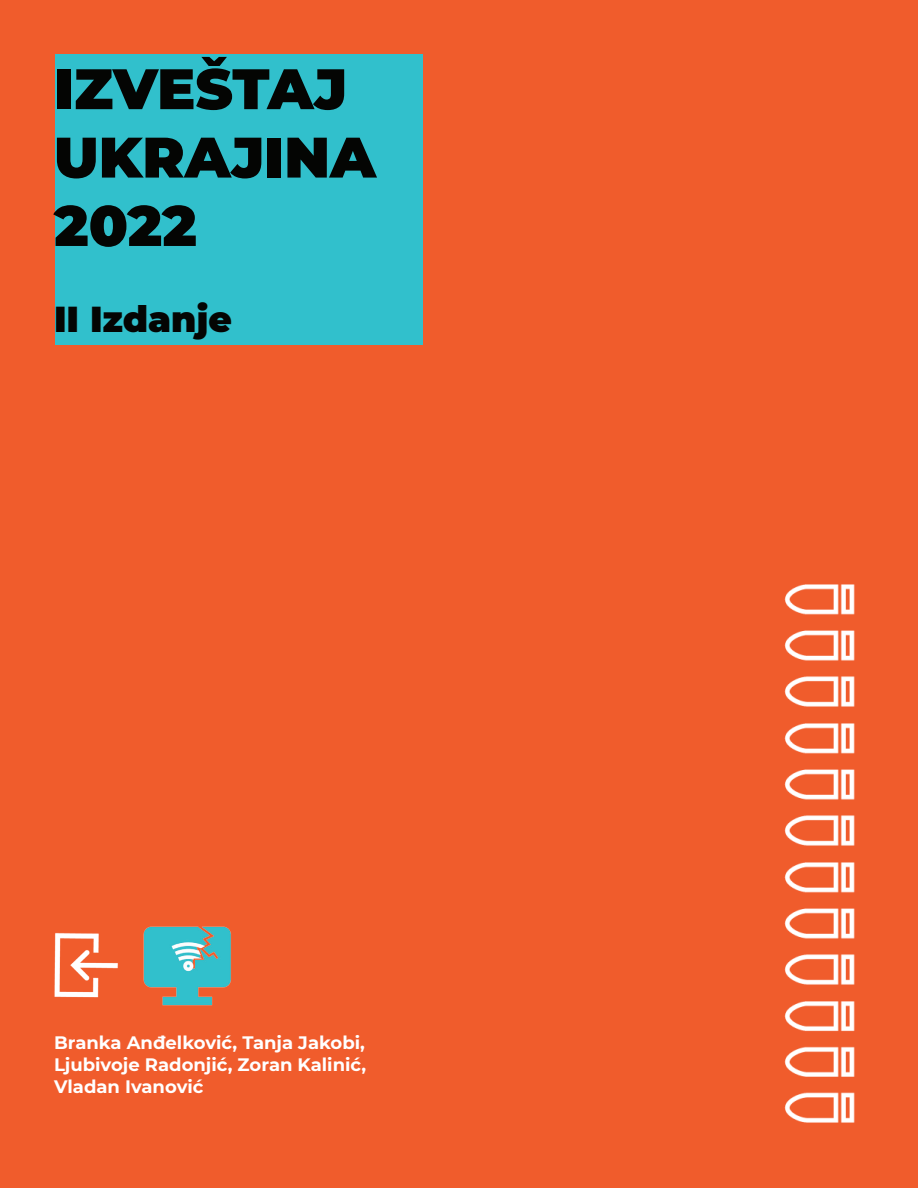
<style>
.page{position:relative;width:918px;height:1188px;background:#f05c2c}
.page>*{position:absolute;margin:0;border:0;box-sizing:border-box;transform-origin:0 0}
.t1{font:900 57px/68.4px "Montserrat";color:#040503}
.t2{font:900 36px "Montserrat";color:#040503}
.t3{font:700 18px/21.6px "Montserrat";color:#fff;text-align:justify}
</style>
<div class="page">
<div style="left:56px;top:54px;width:367px;height:291px;background:#31c0cc"></div>
<img style="left:54px;top:926px;width:177px;height:80px">
<img style="left:784px;top:1001px;width:71px;height:122px">
<img style="left:784px;top:862px;width:71px;height:123px">
<img style="left:784px;top:723px;width:71px;height:123px">
<img style="left:784px;top:584px;width:71px;height:123px">
<h1 class="t1" style="left:54px;top:51px;width:323px">IZVEŠTAJ<br>UKRAJINA<br>2022</h1>
<h2 class="t2" style="left:54px;top:293px;width:180px">II Izdanje</h2>
<p class="t3" style="left:54px;top:1031px;width:314px">Branka Anđelković, Tanja Jakobi, Ljubivoje Radonjić, Zoran Kalinić, Vladan Ivanović</p>
</div>
